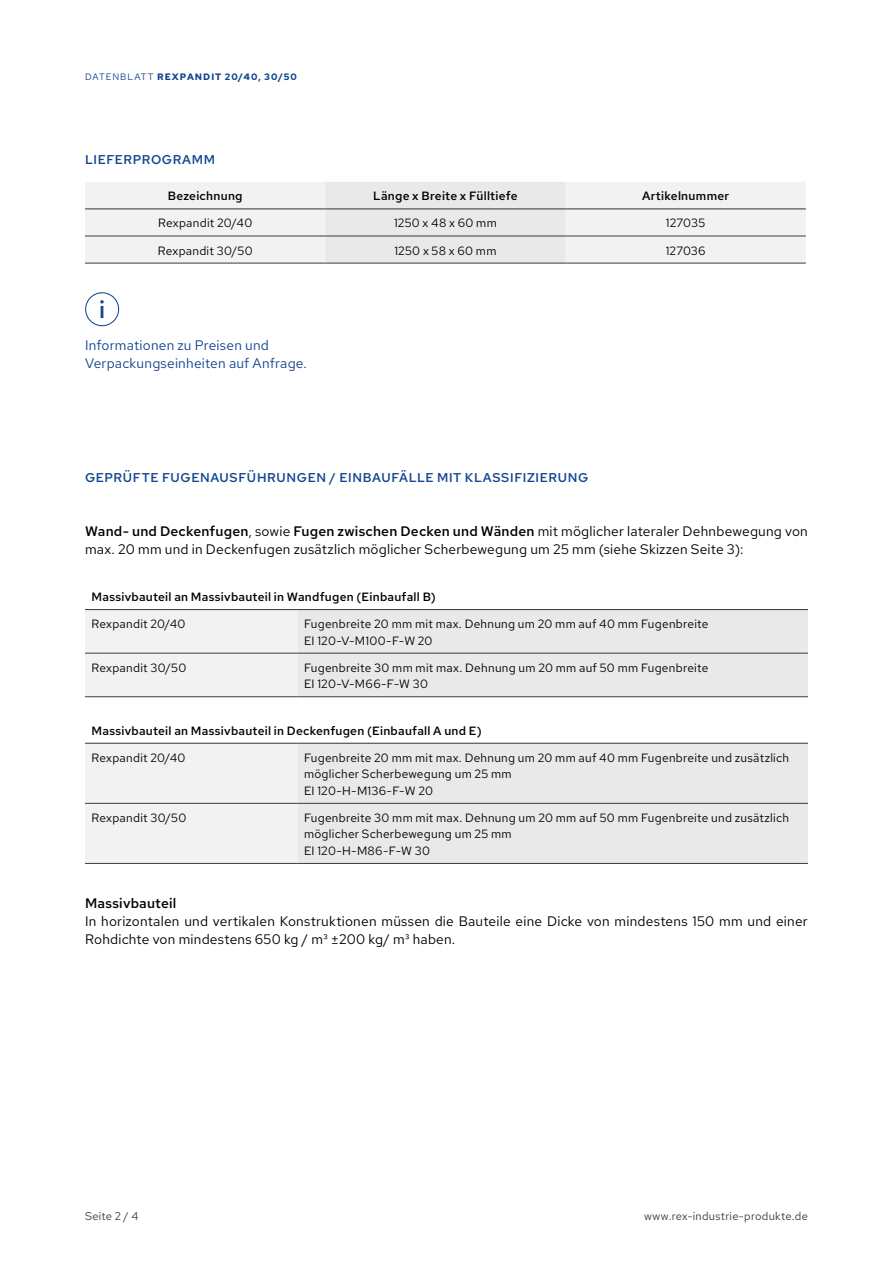
<style>
.page{position:relative;width:893px;height:1263px;background:#fff}
.page>*{position:absolute;margin:0;border:0;box-sizing:border-box;transform-origin:0 0}
.t1{font:500 24px "Red Hat Text";color:#11458f}
.t2{font:13.8px/18px "Red Hat Text";letter-spacing:.015em;color:#000}
.t3{font:13.8px/18px "Red Hat Text";letter-spacing:.015em;color:#11458f}
.t4{font:600 13.8px "Red Hat Text";letter-spacing:.02em;color:#000}
.t5{font:600 12.75px "Red Hat Text";letter-spacing:.05em;color:#11458f}
.t6{font:12px/16.5px "Red Hat Text";letter-spacing:.02em;color:#000}
.t7{font:600 12px "Red Hat Text";letter-spacing:.02em;color:#000}
.t8{font:11.25px "Red Hat Text";letter-spacing:.025em;color:#3c3c3b}
.t9{font:700 9.3px "Red Hat Text";letter-spacing:.11em;color:#11458f}
.s1{font-weight:400}
.s2{font-weight:600}
</style>
<div class="page">
<div style="left:85px;top:292px;width:34px;height:34px;border:1px solid #11458f;border-radius:50%"></div>
<div style="left:85px;top:182px;width:721px;height:81px;background:#f2f2f2"></div>
<div style="left:325px;top:182px;width:241px;height:81px;background:#e9e9e9"></div>
<hr style="left:85px;top:236px;width:240px;height:1px;background:#3c3c3b">
<hr style="left:325px;top:236px;width:241px;height:1px;background:#3c3c3b">
<hr style="left:566px;top:236px;width:240px;height:1px;background:#3c3c3b">
<hr style="left:85px;top:263px;width:240px;height:1px;background:#3c3c3b">
<hr style="left:325px;top:263px;width:241px;height:1px;background:#3c3c3b">
<hr style="left:566px;top:263px;width:240px;height:1px;background:#3c3c3b">
<hr style="left:85px;top:208px;width:240px;height:1px;background:#3c3c3b">
<hr style="left:325px;top:208px;width:241px;height:1px;background:#3c3c3b">
<hr style="left:566px;top:208px;width:240px;height:1px;background:#3c3c3b">
<svg style="left:85px;top:610px;width:723px;height:86px"></svg>
<hr style="left:85px;top:696px;width:213px;height:1px;background:#3c3c3b">
<hr style="left:298px;top:696px;width:510px;height:1px;background:#3c3c3b">
<hr style="left:85px;top:609px;width:213px;height:1px;background:#3c3c3b">
<hr style="left:298px;top:609px;width:510px;height:1px;background:#3c3c3b">
<hr style="left:85px;top:653px;width:213px;height:1px;background:#3c3c3b">
<hr style="left:298px;top:653px;width:510px;height:1px;background:#3c3c3b">
<div style="left:85px;top:744px;width:213px;height:119px;background:#f2f2f2"></div>
<div style="left:298px;top:744px;width:510px;height:119px;background:#e9e9e9"></div>
<hr style="left:85px;top:863px;width:213px;height:1px;background:#3c3c3b">
<hr style="left:298px;top:863px;width:510px;height:1px;background:#3c3c3b">
<hr style="left:85px;top:743px;width:213px;height:1px;background:#3c3c3b">
<hr style="left:298px;top:743px;width:510px;height:1px;background:#3c3c3b">
<hr style="left:85px;top:803px;width:213px;height:1px;background:#3c3c3b">
<hr style="left:298px;top:803px;width:510px;height:1px;background:#3c3c3b">
<p class="t9" style="left:85px;top:71px;width:213px"><span class="s1">DATENBLATT</span> REXPANDIT 20/40, 30/50</p>
<p class="t5" style="left:85px;top:151px;width:132px">LIEFERPROGRAMM</p>
<p class="t7" style="left:168px;top:188px;width:76px">Bezeichnung</p>
<p class="t7" style="left:373px;top:188px;width:146px">Länge x Breite x Fülltiefe</p>
<p class="t7" style="left:642px;top:188px;width:89px">Artikelnummer</p>
<p class="t6" style="left:158px;top:215px;width:96px">Rexpandit 20/40</p>
<p class="t6" style="left:394px;top:215px;width:104px">1250 x 48 x 60 mm</p>
<p class="t6" style="left:666px;top:215px;width:41px">127035</p>
<p class="t6" style="left:158px;top:242px;width:96px">Rexpandit 30/50</p>
<p class="t6" style="left:394px;top:242px;width:104px">1250 x 58 x 60 mm</p>
<p class="t6" style="left:666px;top:242px;width:41px">127036</p>
<h1 class="t1" style="left:99px;top:294px;width:8px">i</h1>
<p class="t3" style="left:85px;top:336px;width:224px">Informationen zu Preisen und<br>Verpackungseinheiten auf Anfrage.</p>
<p class="t5" style="left:85px;top:469px;width:505px">GEPRÜFTE FUGENAUSFÜHRUNGEN / EINBAUFÄLLE MIT KLASSIFIZIERUNG</p>
<p class="t2" style="left:85px;top:522px;width:724px"><span class="s2">Wand- und Deckenfugen</span>, sowie <span class="s2">Fugen zwischen Decken und Wänden</span> mit möglicher lateraler Dehnbewegung von max. 20 mm und in Deckenfugen zusätzlich möglicher Scherbewegung um 25 mm (siehe Skizzen Seite 3):</p>
<p class="t7" style="left:91px;top:589px;width:346px">Massivbauteil an Massivbauteil in Wandfugen (Einbaufall B)</p>
<p class="t6" style="left:91px;top:615px;width:96px">Rexpandit 20/40</p>
<p class="t6" style="left:304px;top:615px;width:406px">Fugenbreite 20 mm mit max. Dehnung um 20 mm auf 40 mm Fugenbreite<br>EI 120-V-M100-F-W 20</p>
<p class="t6" style="left:91px;top:659px;width:96px">Rexpandit 30/50</p>
<p class="t6" style="left:304px;top:659px;width:406px">Fugenbreite 30 mm mit max. Dehnung um 20 mm auf 50 mm Fugenbreite<br>EI 120-V-M66-F-W 30</p>
<p class="t7" style="left:91px;top:723px;width:392px">Massivbauteil an Massivbauteil in Deckenfugen (Einbaufall A und E)</p>
<p class="t6" style="left:91px;top:749px;width:96px">Rexpandit 20/40</p>
<p class="t6" style="left:304px;top:749px;width:487px">Fugenbreite 20 mm mit max. Dehnung um 20 mm auf 40 mm Fugenbreite und zusätzlich möglicher Scherbewegung um 25 mm<br>EI 120-H-M136-F-W 20</p>
<p class="t6" style="left:91px;top:809px;width:96px">Rexpandit 30/50</p>
<p class="t6" style="left:304px;top:809px;width:487px">Fugenbreite 30 mm mit max. Dehnung um 20 mm auf 50 mm Fugenbreite und zusätzlich möglicher Scherbewegung um 25 mm<br>EI 120-H-M86-F-W 30</p>
<p class="t4" style="left:85px;top:894px;width:93px">Massivbauteil</p>
<p class="t2" style="left:85px;top:912px;width:724px">In horizontalen und vertikalen Konstruktionen müssen die Bauteile eine Dicke von mindestens 150 mm und einer<br>Rohdichte von mindestens 650 kg / m³ ±200 kg/ m³ haben.</p>
<p class="t8" style="left:85px;top:1209px;width:55px">Seite 2 / 4</p>
<p class="t8" style="left:644px;top:1209px;width:165px">www.rex-industrie-produkte.de</p>
</div>
